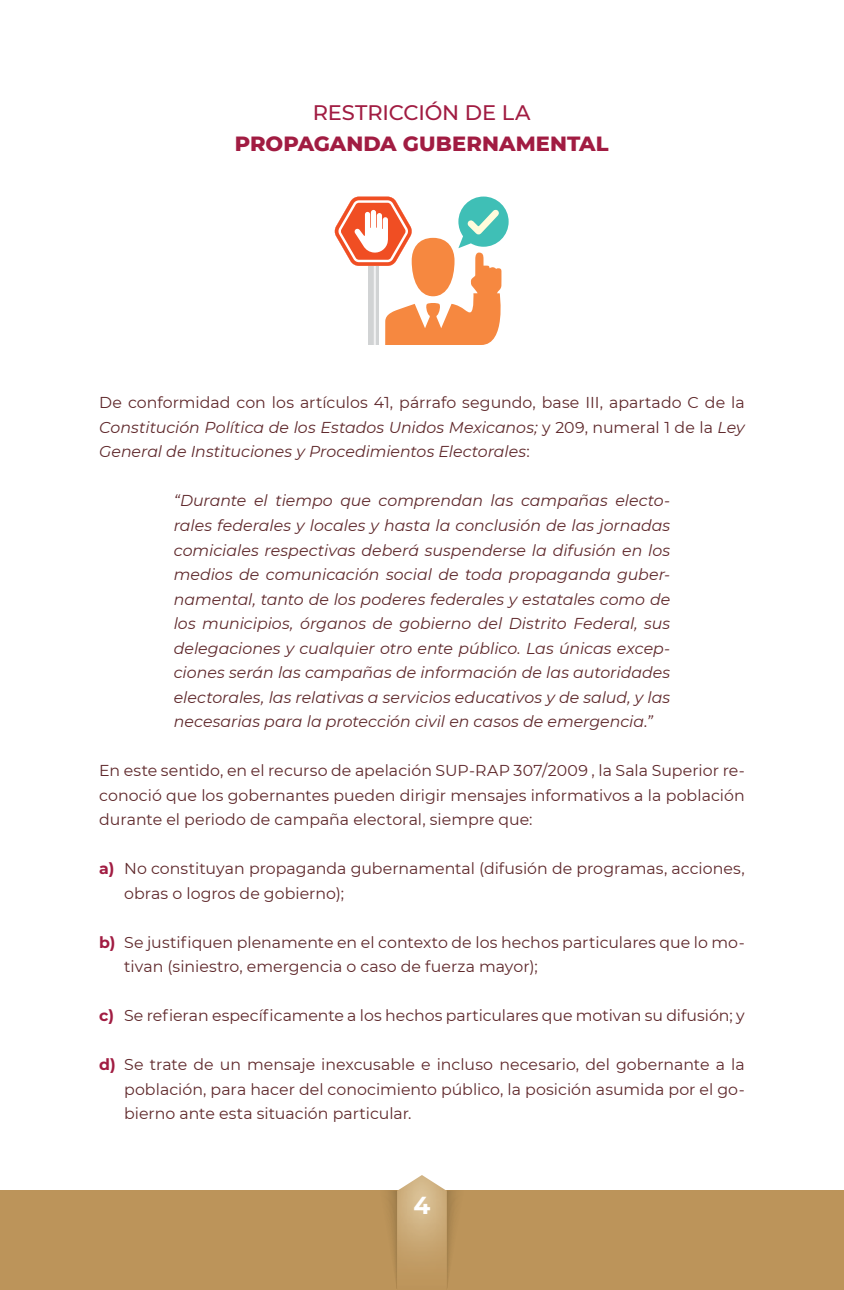
<style>
.page{position:relative;width:844px;height:1290px;background:#fff}
.page>*{position:absolute;margin:0;border:0;box-sizing:border-box;transform-origin:0 0}
.t1{font:700 24.5px "Montserrat";color:#fff}
.t2{font:800 21px "Montserrat";letter-spacing:.005em;color:#a11c42}
.t3{font:500 21px "Montserrat";letter-spacing:-.01em;color:#a11c42}
.t4{font:italic 15.75px/24.5px "Montserrat";color:#5f282b;text-align:justify}
.t5{font:15.75px/24.5px "Montserrat";color:#5f282b;text-align:justify}
.s1{font-style:normal}
.s2{font-weight:700;color:#a11c42}
</style>
<div class="page">
<div style="left:0;top:1191px;width:843px;height:99px;background:#bc945a"></div>
<svg style="left:388px;top:1191px;width:68px;height:97px"></svg>
<img style="left:397px;top:1175px;width:49px;height:113px">
<svg style="left:335px;top:197px;width:173px;height:148px"></svg>
<h2 class="t3" style="left:313px;top:97px;width:219px">RESTRICCIÓN DE LA</h2>
<h2 class="t2" style="left:235px;top:128px;width:375px">PROPAGANDA GUBERNAMENTAL</h2>
<p class="t4" style="left:99px;top:390px;width:646px"><span class="s1">De conformidad con los artículos 41, párrafo segundo, base III, apartado C de la </span>Constitución Política de los Estados Unidos Mexicanos; <span class="s1">y 209, numeral 1 de la</span> Ley General de Instituciones y Procedimientos Electorales<span class="s1">:</span></p>
<p class="t4" style="left:174px;top:488px;width:498px">“Durante el tiempo que comprendan las campañas electo&shy;rales federales y locales y hasta la conclusión de las jornadas comiciales respectivas deberá suspenderse la difusión en los medios de comunicación social de toda propaganda guber&shy;namental, tanto de los poderes federales y estatales como de los municipios, órganos de gobierno del Distrito Federal, sus delegaciones y cualquier otro ente público. Las únicas excep&shy;ciones serán las campañas de información de las autoridades electorales, las relativas a servicios educativos y de salud, y las necesarias para la protección civil en casos de emergencia.”</p>
<p class="t5" style="left:99px;top:758px;width:646px">En este sentido, en el recurso de apelación SUP-RAP 307/2009 , la Sala Superior re&shy;conoció que los gobernantes pueden dirigir mensajes informativos a la población durante el periodo de campaña electoral, siempre que:</p>
<p class="t5" style="left:124px;top:856px;width:622px;text-indent:-25px"><span class="s2">a)</span> No constituyan propaganda gubernamental (difusión de programas, acciones, obras o logros de gobierno);</p>
<p class="t5" style="left:124px;top:929px;width:622px;text-indent:-25px"><span class="s2">b)</span> Se justifiquen plenamente en el contexto de los hechos particulares que lo mo&shy;tivan (siniestro, emergencia o caso de fuerza mayor);</p>
<p class="t5" style="left:99px;top:1003px;width:646px"><span class="s2">c)</span> Se refieran específicamente a los hechos particulares que motivan su difusión; y</p>
<p class="t5" style="left:124px;top:1052px;width:622px;text-indent:-25px"><span class="s2">d)</span> Se trate de un mensaje inexcusable e incluso necesario, del gobernante a la población, para hacer del conocimiento público, la posición asumida por el go&shy;bierno ante esta situación particular.</p>
<h1 class="t1" style="left:413px;top:1188px;width:18px">4</h1>
</div>
